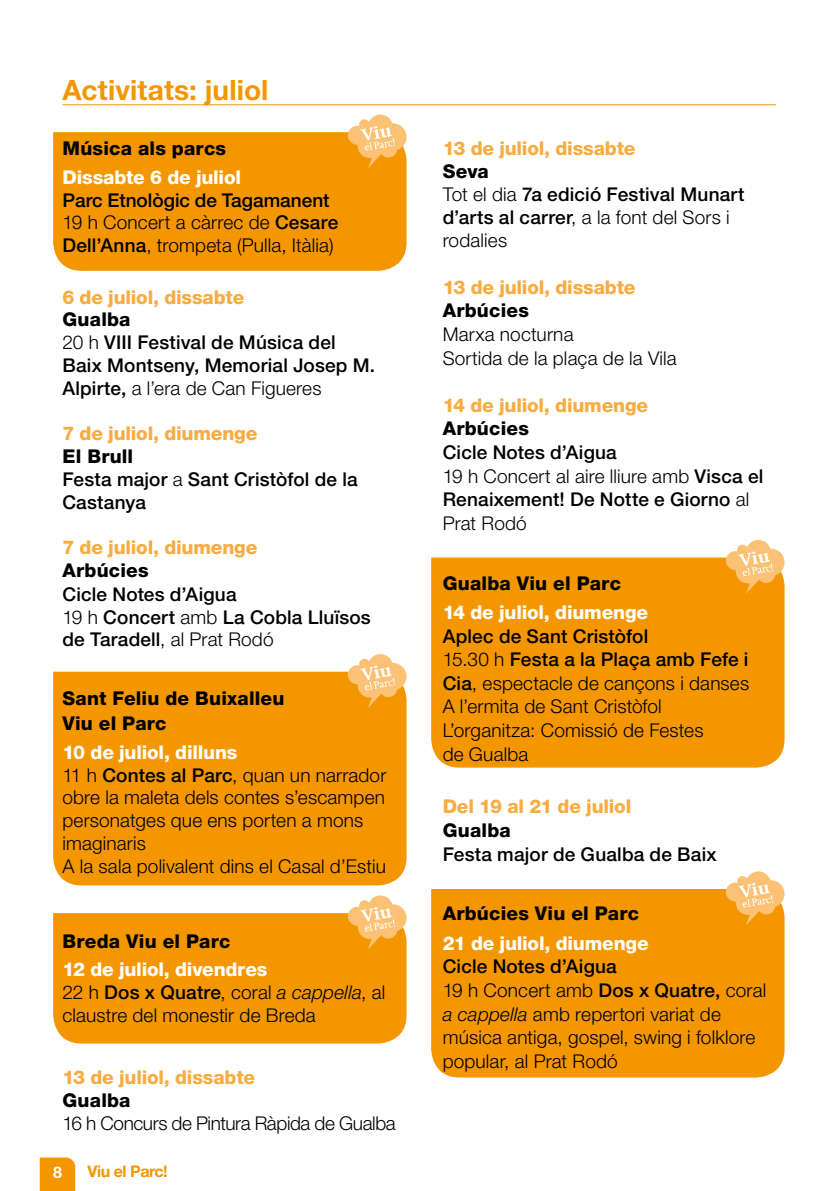
<style>
.page{position:relative;width:840px;height:1191px;background:#fff}
.page>*{position:absolute;margin:0;border:0;box-sizing:border-box;transform-origin:0 0}
.t1{font:700 28px "Helvetica Neue LT Std";letter-spacing:.005em;color:#f49600}
.t2{font:300 19px/23.6px "Helvetica Neue LT Std";letter-spacing:.01em;color:#000}
.t3{font:500 19px/22.8px "Helvetica Neue LT Std";letter-spacing:.01em;color:#000}
.t4{font:800 19px "Helvetica Neue LT Std";letter-spacing:-.01em;color:#f8ac41}
.t5{font:800 19px/24.8px "Helvetica Neue LT Std";letter-spacing:.01em;color:#000}
.t6{font:800 19px "Helvetica Neue LT Std";letter-spacing:-.01em;color:#fff}
.t7{font:300 19px "Helvetica Neue LT Std";letter-spacing:-.02em;color:#000}
.t8{font:700 16px "Helvetica Neue LT Std";letter-spacing:-.03em;color:#f49600}
.t9{font:700 16px "Helvetica Neue LT Std";color:#fff}
.s1{font-weight:500}
.s2{font-weight:800}
.s3{font-weight:300}
.s4{font-weight:800;color:#fff}
.s5{font-style:italic}
</style>
<div class="page">
<svg style="left:40px;top:1157px;width:35px;height:34px"></svg>
<div style="left:53px;top:132px;width:353px;height:139px;background:#f49600"></div>
<svg style="left:347px;top:115px;width:59px;height:53px"></svg>
<div style="left:53px;top:913px;width:353px;height:130px;background:#f49600"></div>
<svg style="left:347px;top:895px;width:59px;height:54px"></svg>
<div style="left:431px;top:889px;width:353px;height:188px;background:#f49600"></div>
<svg style="left:725px;top:871px;width:59px;height:54px"></svg>
<div style="left:431px;top:557px;width:353px;height:210px;background:#f49600"></div>
<svg style="left:725px;top:540px;width:59px;height:54px"></svg>
<div style="left:53px;top:671px;width:353px;height:214px;background:#f49600"></div>
<svg style="left:347px;top:654px;width:59px;height:54px"></svg>
<hr style="left:62px;top:104px;width:713px;height:1px;background:#f49600">
<h1 class="t1" style="left:62px;top:72px;width:207px">Activitats: juliol</h1>
<p class="t5" style="left:62px;top:136px;width:165px">Música als parcs</p>
<p class="t6" style="left:62px;top:166px;width:180px">Dissabte 6 de juliol</p>
<p class="t2" style="left:62px;top:188px;width:277px;line-height:22.8px"><span class="s1">Parc Etnològic de Tagamanent<br></span>19 h Concert a càrrec de <span class="s1">Cesare<br>Dell’Anna</span>, trompeta (Pulla, Itàlia)</p>
<p class="t4" style="left:62px;top:285px;width:183px">6 de juliol, dissabte</p>
<p class="t3" style="left:62px;top:308px;width:314px"><span class="s2">Gualba<br></span><span class="s3">20 h</span> VIII Festival de Música del<br>Baix Montseny, Memorial Josep M.<br>Alpirte, <span class="s3">a l’era de Can Figueres</span></p>
<p class="t4" style="left:62px;top:422px;width:196px">7 de juliol, diumenge</p>
<p class="t3" style="left:62px;top:445px;width:297px"><span class="s2">El Brull<br></span>Festa major <span class="s3">a</span> Sant Cristòfol de la<br>Castanya</p>
<p class="t4" style="left:62px;top:536px;width:196px">7 de juliol, diumenge</p>
<p class="t5" style="left:62px;top:558px;width:88px">Arbúcies</p>
<p class="t3" style="left:62px;top:582px;width:309px">Cicle Notes d’Aigua<br><span class="s3">19 h</span> Concert <span class="s3">amb</span> La Cobla Lluïsos de Taradell<span class="s3">, al Prat Rodó</span></p>
<p class="t5" style="left:62px;top:686px;width:223px">Sant Feliu de Buixalleu<br>Viu el Parc</p>
<p class="t2" style="left:62px;top:740px;width:325px;line-height:22.8px"><span class="s4">10 de juliol, dilluns<br></span>11 h <span class="s1">Contes al Parc</span>, quan un narrador obre la maleta dels contes s’escampen personatges que ens porten a mons imaginaris<br>A la sala polivalent dins el Casal d’Estiu</p>
<p class="t5" style="left:62px;top:928px;width:169px">Breda Viu el Parc</p>
<p class="t2" style="left:62px;top:957px;width:324px;line-height:22.8px"><span class="s4">12 de juliol, divendres<br></span>22 h <span class="s1">Dos x Quatre</span>, coral <span class="s5">a cappella</span>, al claustre del monestir de Breda</p>
<p class="t4" style="left:62px;top:1066px;width:194px">13 de juliol, dissabte</p>
<p class="t5" style="left:62px;top:1087px;width:70px">Gualba</p>
<p class="t7" style="left:62px;top:1111px;width:334px">16 h Concurs de Pintura Ràpida de Gualba</p>
<p class="t9" style="left:53px;top:1162px;width:10px">8</p>
<p class="t8" style="left:87px;top:1161px;width:82px">Viu el Parc!</p>
<p class="t4" style="left:442px;top:137px;width:194px">13 de juliol, dissabte</p>
<p class="t3" style="left:442px;top:160px;width:303px"><span class="s2">Seva<br></span><span class="s3">Tot el dia</span> 7a edició Festival Munart d’arts al carrer<span class="s3">, a la font del Sors i rodalies</span></p>
<p class="t4" style="left:442px;top:276px;width:194px">13 de juliol, dissabte</p>
<p class="t5" style="left:442px;top:298px;width:88px">Arbúcies</p>
<p class="t2" style="left:442px;top:322px;width:235px">Marxa nocturna<br>Sortida de la plaça de la Vila</p>
<p class="t4" style="left:442px;top:394px;width:207px">14 de juliol, diumenge</p>
<p class="t5" style="left:442px;top:416px;width:88px">Arbúcies</p>
<p class="t3" style="left:442px;top:440px;width:322px;line-height:23.6px">Cicle Notes d’Aigua<br><span class="s3">19 h Concert al aire lliure amb</span> Visca el<br>Renaixement! De Notte e Giorno <span class="s3">al<br>Prat Rodó</span></p>
<p class="t5" style="left:442px;top:570px;width:180px">Gualba Viu el Parc</p>
<p class="t6" style="left:442px;top:601px;width:207px">14 de juliol, diumenge</p>
<p class="t2" style="left:442px;top:623px;width:308px"><span class="s1">Aplec de Sant Cristòfol<br></span>15.30 h <span class="s1">Festa a la Plaça amb Fefe i<br>Cia</span>, espectacle de cançons i danses<br>A l’ermita de Sant Cristòfol<br>L’organitza: Comissió de Festes<br>de Gualba</p>
<p class="t4" style="left:442px;top:795px;width:190px">Del 19 al 21 de juliol</p>
<p class="t5" style="left:442px;top:818px;width:70px">Gualba</p>
<p class="t3" style="left:442px;top:842px;width:275px">Festa major de Gualba de Baix</p>
<p class="t5" style="left:442px;top:901px;width:198px">Arbúcies Viu el Parc</p>
<p class="t6" style="left:442px;top:931px;width:207px">21 de juliol, diumenge</p>
<p class="t2" style="left:442px;top:954px;width:325px"><span class="s1">Cicle Notes d’Aigua<br></span>19 h Concert amb <span class="s1">Dos x Quatre,</span> coral <span class="s5">a cappella</span> amb repertori variat de música antiga, gospel, swing i folklore popular, al Prat Rodó</p>
</div>
